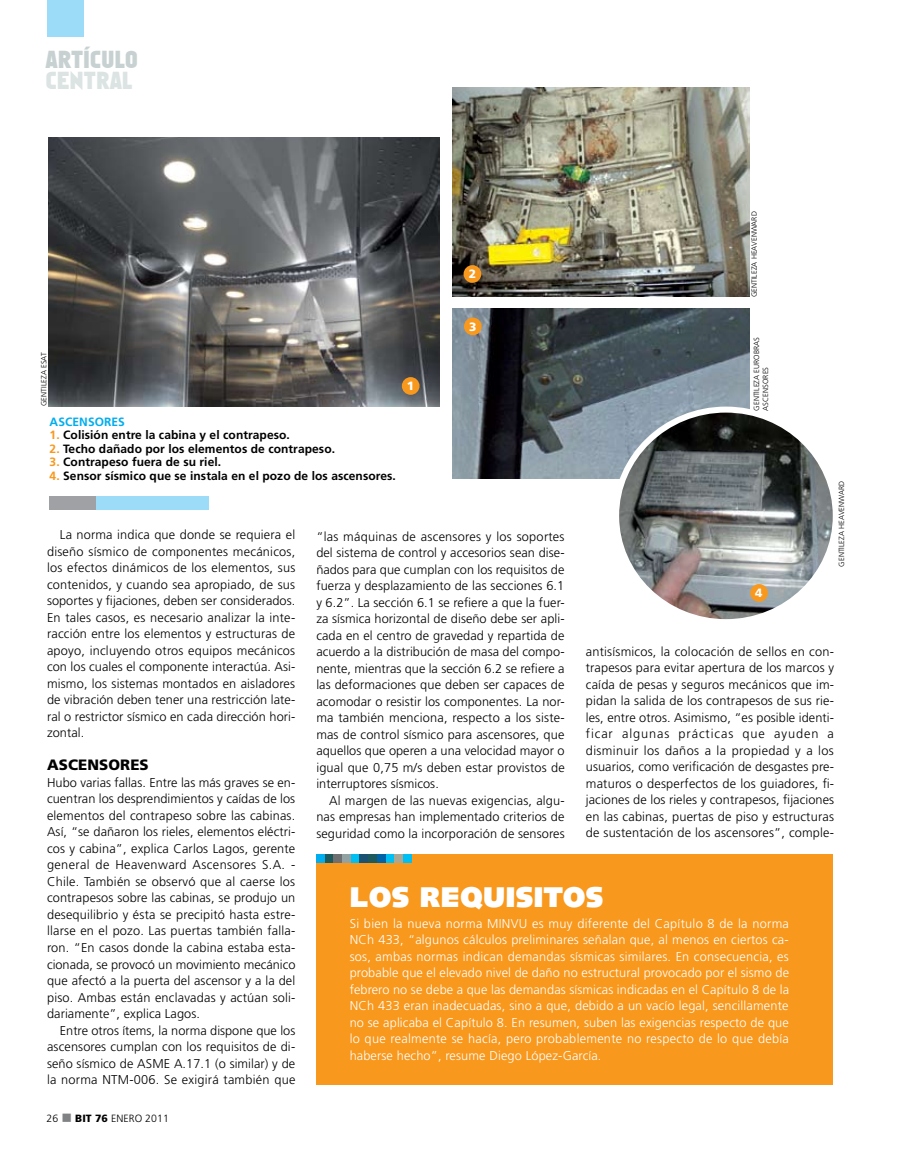
<style>
.page{position:relative;width:915px;height:1170px;background:#fff}
.page>*{position:absolute;margin:0;border:0;box-sizing:border-box;transform-origin:0 0}
.t1{font:900 28.5px "Syntax";letter-spacing:.015em;color:#fff}
.t2{font:22.5px "Faktos";letter-spacing:.02em;color:#c8d1d1}
.t3{font:22.5px "Faktos";letter-spacing:.02em;color:#dce3e3}
.t4{font:900 15px "Frutiger";letter-spacing:.005em;color:#000}
.t5{font:300 12.75px/16.5px "Frutiger";letter-spacing:.01em;color:#000;text-align:justify}
.t6{font:300 12.75px/16.5px "Frutiger";letter-spacing:.02em;color:#fff;text-align:justify}
.t7{font:700 12px "Frutiger";letter-spacing:.005em;color:#000}
.t8{font:700 12px "Frutiger";letter-spacing:.005em;color:#00adef}
.t9{font:900 12px "Frutiger";color:#fff}
.t10{font:300 10.5px "Frutiger";letter-spacing:.005em;color:#000}
.t11{font:300 7.5px/9px "Frutiger";letter-spacing:.005em;color:#000}
.s1{color:#f8981d}
.s2{color:#808284}
.s3{font-weight:900}
</style>
<div class="page">
<div style="left:316px;top:854px;width:516px;height:230px;background:#f8981d"></div>
<div style="left:48px;top:0;width:36px;height:37px;background:#9ddcf9"></div>
<div style="left:50px;top:496px;width:159px;height:13px;background:#9ddcf9"></div>
<div style="left:50px;top:496px;width:46px;height:13px;background:#9fa1a4"></div>
<img style="left:48px;top:137px;width:391px;height:269px">
<img style="left:452px;top:88px;width:297px;height:209px">
<img style="left:452px;top:308px;width:296px;height:171px">
<img style="left:616px;top:409px;width:219px;height:213px;border-radius:50%">
<div style="left:613px;top:406px;width:225px;height:219px;border:6px solid #fff;border-radius:50%"></div>
<div style="left:401px;top:377px;width:18px;height:18px;background:#f8981d;border-radius:50%"></div>
<div style="left:750px;top:584px;width:17px;height:17px;background:#f8981d;border-radius:50%"></div>
<div style="left:463px;top:265px;width:18px;height:18px;background:#f8981d;border-radius:50%"></div>
<div style="left:464px;top:317px;width:17px;height:18px;background:#f8981d;border-radius:50%"></div>
<div style="left:316px;top:854px;width:9px;height:9px;background:#00adef"></div>
<div style="left:324px;top:854px;width:9px;height:9px;background:#1d5a5e"></div>
<div style="left:333px;top:854px;width:9px;height:9px;background:#6d6f71"></div>
<div style="left:342px;top:854px;width:9px;height:9px;background:#92a1a2"></div>
<div style="left:351px;top:854px;width:8px;height:9px;background:#00c0f3"></div>
<div style="left:359px;top:854px;width:9px;height:9px;background:#1b5273"></div>
<div style="left:368px;top:854px;width:9px;height:9px;background:#1d5a5e"></div>
<div style="left:377px;top:854px;width:8px;height:9px;background:#0062a7"></div>
<div style="left:385px;top:854px;width:9px;height:9px;background:#00c0f3"></div>
<div style="left:394px;top:854px;width:9px;height:9px;background:#a9a897"></div>
<div style="left:403px;top:854px;width:8px;height:9px;background:#00c0f3"></div>
<h2 class="t2" style="left:46px;top:47px;width:93px">ARTÍCULO</h2>
<h2 class="t3" style="left:46px;top:68px;width:88px">CENTRAL</h2>
<p class="t11" style="left:39px;top:406px;width:55px;rotate:-90deg">g entileza esat</p>
<p class="t9" style="left:407px;top:378px;width:9px">1</p>
<p class="t9" style="left:468px;top:266px;width:9px">2</p>
<p class="t9" style="left:469px;top:319px;width:9px">3</p>
<p class="t11" style="left:749px;top:297px;width:87px;rotate:-90deg">g entileza heavenward</p>
<p class="t11" style="left:751px;top:410px;width:75px;rotate:-90deg">g entileza eurobras asc ensores</p>
<p class="t8" style="left:50px;top:414px;width:77px">Ascensores</p>
<p class="t7" style="left:50px;top:428px;width:242px"><span class="s1">1.</span> Colisión entre la cabina y el contrapeso.</p>
<p class="t7" style="left:50px;top:441px;width:287px"><span class="s1">2.</span> Techo dañado por los elementos de contrapeso.</p>
<p class="t7" style="left:50px;top:455px;width:173px"><span class="s1">3.</span> Contrapeso fuera de su riel.</p>
<p class="t7" style="left:50px;top:468px;width:347px"><span class="s1">4.</span> Sensor sísmico que se instala en el pozo de los ascensores.</p>
<p class="t11" style="left:836px;top:566px;width:87px;rotate:-90deg">g entileza heavenward</p>
<p class="t5" style="left:47px;top:526px;width:250px;text-indent:13px">La norma indica que donde se requiera el diseño sísmico de componentes mecánicos, los efectos dinámicos de los elementos, sus contenidos, y cuando sea apropiado, de sus soportes y fijaciones, deben ser considerados.<br>En tales casos, es necesario analizar la inte&shy;racción entre los elementos y estructuras de apoyo, incluyendo otros equipos mecánicos con los cuales el componente interactúa. Asi&shy;mismo, los sistemas montados en aisladores de vibración deben tener una restricción late&shy;ral o restrictor sísmico en cada dirección hori&shy;zontal.</p>
<p class="t4" style="left:47px;top:756px;width:103px">ASCENSORES</p>
<p class="t5" style="left:47px;top:774px;width:250px">H ubo varias fallas. Entre las más graves se en&shy;cuentran los desprendimientos y caídas de los elementos del contrapeso sobre las cabinas.<br>Así, “se dañaron los rieles, elementos eléctri&shy;cos y cabina”, explica Carlos Lagos, gerente general de Heavenward Ascensores S.A. - Chile. También se observó que al caerse los contrapesos sobre las cabinas, se produjo un desequilibrio y ésta se precipitó hasta estre&shy;llarse en el pozo. Las puertas también falla&shy;ron. “En casos donde la cabina estaba esta&shy;cionada, se provocó un movimiento mecánico que afectó a la puerta del ascensor y a la del piso. Ambas están enclavadas y actúan soli&shy;dariamente”, explica Lagos.</p>
<p class="t5" style="left:47px;top:1021px;width:250px;text-indent:13px">Entre otros ítems, la norma dispone que los ascensores cumplan con los requisitos de di&shy;seño sísmico de ASME A.17.1 (o similar) y de la norma NTM-006. Se exigirá también que</p>
<p class="t5" style="left:316px;top:528px;width:250px">“las máquinas de ascensores y los soportes del sistema de control y accesorios sean dise&shy;ñados para que cumplan con los requisitos de fuerza y desplazamiento de las secciones 6.1 y 6.2”. La sección 6.1 se refiere a que la fuer&shy;za sísmica horizontal de diseño debe ser apli&shy;cada en el centro de gravedad y repartida de acuerdo a la distribución de masa del compo&shy;nente, mientras que la sección 6.2 se refiere a las deformaciones que deben ser capaces de acomodar o resistir los componentes. La nor&shy;ma también menciona, respecto a los siste&shy;mas de control sísmico para ascensores, que aquellos que operen a una velocidad mayor o igual que 0,75 m/s deben estar provistos de interruptores sísmicos.</p>
<p class="t5" style="left:316px;top:792px;width:250px;text-indent:13px">Al margen de las nuevas exigencias, algu&shy;nas empresas han implementado criterios de seguridad como la incorporación de sensores</p>
<p class="t9" style="left:755px;top:585px;width:9px">4</p>
<p class="t5" style="left:585px;top:643px;width:250px">antisísmicos, la colocación de sellos en con&shy;trapesos para evitar apertura de los marcos y caída de pesas y seguros mecánicos que im&shy;pidan la salida de los contrapesos de sus rie&shy;les, entre otros. Asimismo, “es posible identi&shy;ficar algunas prácticas que ayuden a disminuir los daños a la propiedad y a los usuarios, como verificación de desgastes pre&shy;maturos o desperfectos de los guiadores, fi&shy;jaciones de los rieles y contrapesos, fijaciones en las cabinas, puertas de piso y estructuras de sustentación de los ascensores”, comple-</p>
<h1 class="t1" style="left:349px;top:879px;width:255px">LOS REQUISITOS</h1>
<p class="t6" style="left:349px;top:914px;width:157px">Si bien la nueva norma MINVU</p>
<p class="t6" style="left:349px;top:914px;width:441px;text-indent:182px">es muy diferente del Capítulo 8 de la norma NCh 433, “algunos cálculos preliminares señalan que, al menos en ciertos ca&shy;sos, ambas normas indican demandas sísmicas similares. En consecuencia, es probable que el elevado nivel de daño no estructural provocado por el sismo de febrero no se debe a que las demandas sísmicas indicadas en el Capítulo 8 de la NCh 433 eran inadecuadas, sino a que, debido a un vacío legal, sencillamente no se aplicaba el Capítulo 8. En resumen, suben las exigencias respecto de que lo que realmente se hacía, pero probablemente no respecto de lo que debía haberse hecho”, resume Diego López-García.</p>
<p class="t10" style="left:47px;top:1112px;width:124px">26 <span class="s2">■</span> <span class="s3">BIT 76</span> enero 2011</p>
</div>
